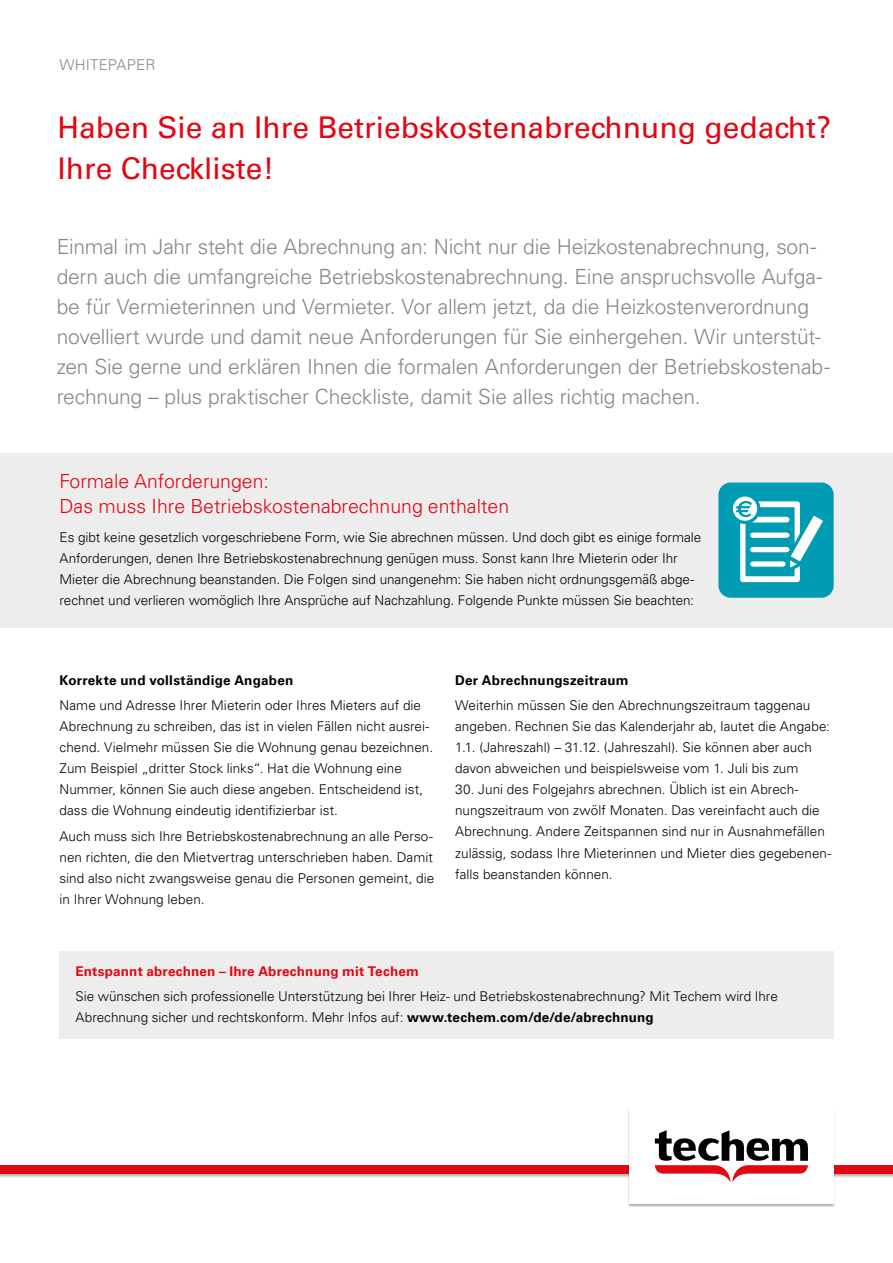
<style>
.page{position:relative;width:893px;height:1263px;background:#fff}
.page>*{position:absolute;margin:0;border:0;box-sizing:border-box;transform-origin:0 0}
.t1{font:30px/40.5px "Univers LT Pro 55 Roman";color:#e30613}
.t2{font:300 21px/30px "Univers LT Pro 45";letter-spacing:-.015em;color:#878787}
.t3{font:300 19.5px/25.5px "Univers LT Pro 45";color:#e30613}
.t4{font:300 15px "Univers LT Pro 45";letter-spacing:.01em;color:#878787}
.t5{font:300 13.5px/21px "Univers LT Pro 45";color:#000}
.t6{font:700 13.5px "Univers LT Pro 65";letter-spacing:.015em;color:#000}
.t7{font:700 13.5px "Univers LT Pro 65";letter-spacing:.01em;color:#e30613}
.s1{font-family:"Univers LT Pro 65";font-weight:700}
</style>
<div class="page">
<div style="left:0;top:453px;width:893px;height:174px;background:#ededed"></div>
<div style="left:0;top:1166px;width:893px;height:12px;background:#000;opacity:.3"></div>
<div style="left:0;top:1165px;width:893px;height:9px;background:#e30613"></div>
<div style="left:627px;top:1109px;width:208px;height:98px;background:#000;opacity:.3"></div>
<div style="left:629px;top:1109px;width:204px;height:94px;background:#fff"></div>
<svg style="left:655px;top:1130px;width:153px;height:52px"></svg>
<div style="left:718px;top:482px;width:116px;height:116px;background:#009cb4;border-radius:12px"></div>
<svg style="left:731px;top:495px;width:28px;height:27px"></svg>
<div style="left:730px;top:493px;width:30px;height:31px;border:3px solid #009cb4;border-radius:50%"></div>
<svg style="left:735px;top:501px;width:88px;height:81px"></svg>
<div style="left:60px;top:952px;width:774px;height:87px;background:#ededed"></div>
<p class="t4" style="left:60px;top:55px;width:97px">WHITEPAPER</p>
<h1 class="t1" style="left:57px;top:106px;width:775px">Haben Sie an Ihre Betriebskostenabrechnung gedacht?<br>Ihre Checkliste!</h1>
<p class="t2" style="left:57px;top:231px;width:775px">Einmal im Jahr steht die Abrechnung an: Nicht nur die Heizkostenabrechnung, son&shy;dern auch die umfangreiche Betriebskostenabrechnung. Eine anspruchsvolle Aufga&shy;be für Vermieterinnen und Vermieter. Vor allem jetzt, da die Heizkostenverordnung novelliert wurde und damit neue Anforderungen für Sie einhergehen. Wir unterstüt&shy;zen Sie gerne und erklären Ihnen die formalen Anforderungen der Betriebskostenab&shy;rechnung – plus praktischer Checkliste, damit Sie alles richtig machen.</p>
<h3 class="t3" style="left:60px;top:467px;width:451px">Formale Anforderungen:<br>Das muss Ihre Betriebskostenabrechnung enthalten</h3>
<p class="t5" style="left:60px;top:527px;width:643px">Es gibt keine gesetzlich vorgeschriebene Form, wie Sie abrechnen müssen. Und doch gibt es einige formale Anforderungen, denen Ihre Betriebskostenabrechnung genügen muss. Sonst kann Ihre Mieterin oder Ihr Mieter die Abrechnung beanstanden. Die Folgen sind unangenehm: Sie haben nicht ordnungsgemäß abge&shy;rechnet und verlieren womöglich Ihre Ansprüche auf Nachzahlung. Folgende Punkte müssen Sie beachten:</p>
<p class="t6" style="left:60px;top:671px;width:235px">Korrekte und vollständige Angaben</p>
<p class="t5" style="left:60px;top:695px;width:375px">Name und Adresse Ihrer Mieterin oder Ihres Mieters auf die Abrechnung zu schreiben, das ist in vielen Fällen nicht ausrei&shy;chend. Vielmehr müssen Sie die Wohnung genau bezeichnen.<br>Zum Beispiel „dritter Stock links“. Hat die Wohnung eine Nummer, können Sie auch diese angeben. Entscheidend ist, dass die Wohnung eindeutig identifizierbar ist.</p>
<p class="t5" style="left:60px;top:825px;width:376px;text-align:justify">Auch muss sich Ihre Betriebskostenabrechnung an alle Perso&shy;nen richten, die den Mietvertrag unterschrieben haben. Damit sind also nicht zwangsweise genau die Personen gemeint, die in Ihrer Wohnung leben.</p>
<p class="t6" style="left:455px;top:671px;width:175px">Der Abrechnungszeitraum</p>
<p class="t5" style="left:455px;top:695px;width:376px">Weiterhin müssen Sie den Abrechnungszeitraum taggenau angeben. Rechnen Sie das Kalenderjahr ab, lautet die Angabe:<br>1.1. (Jahreszahl) – 31.12. (Jahreszahl). Sie können aber auch davon abweichen und beispielsweise vom 1. Juli bis zum</p>
<p class="t5" style="left:455px;top:779px;width:378px">30. Juni des Folgejahrs abrechnen. Üblich ist ein Abrech&shy;nungszeitraum von zwölf Monaten. Das vereinfacht auch die Abrechnung. Andere Zeitspannen sind nur in Ausnahmefällen zulässig, sodass Ihre Mieterinnen und Mieter dies gegebenen&shy;falls beanstanden können.</p>
<p class="t7" style="left:75px;top:962px;width:345px">Entspannt abrechnen – Ihre Abrechnung mit Techem</p>
<p class="t5" style="left:75px;top:986px;width:704px">Sie wünschen sich professionelle Unterstützung bei Ihrer Heiz- und Betriebskostenabrechnung? Mit Techem wird Ihre<br>Abrechnung sicher und rechtskonform. Mehr Infos auf: <span class="s1">www.techem.com/de/de/abrechnung</span></p>
</div>
